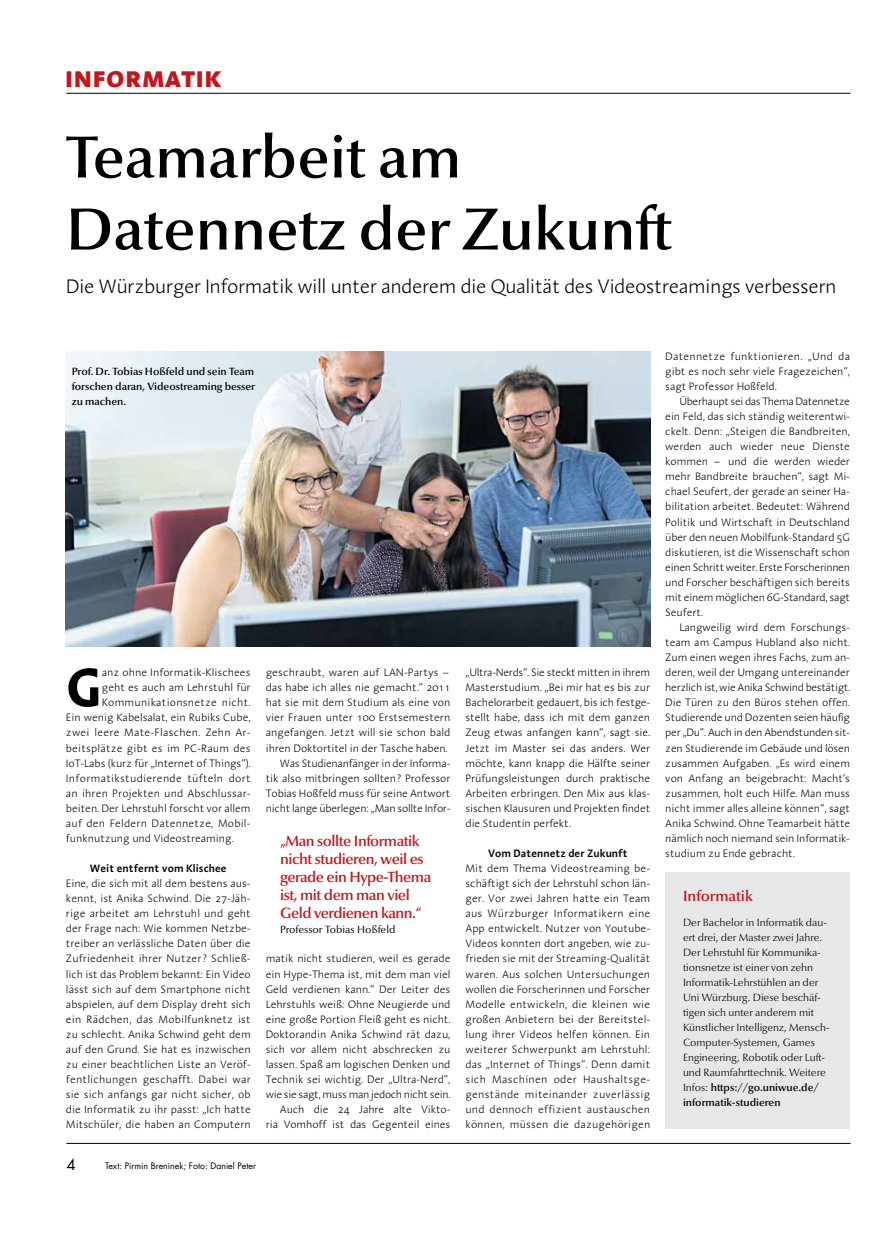
<style>
.page{position:relative;width:886px;height:1241px;background:#fff}
.page>*{position:absolute;margin:0;border:0;box-sizing:border-box;transform-origin:0 0}
.t1{font:600 60px/72px "Optima Nova LT";color:#000}
.t2{font:700 55.62px "Linotype Aroma";color:#000}
.t3{font:700 31.88px "Linotype Aroma SC";color:#c4161c}
.t4{font:300 20px "Linotype Aroma";letter-spacing:-.03em;color:#000}
.t5{font:600 15px/18px "Optima Nova LT";letter-spacing:-.03em;color:#c4161c}
.t6{font:600 15px "Optima Nova LT";color:#c4161c}
.t7{font:15px "Futura";color:#000}
.t8{font:300 11px/15px "Linotype Aroma";letter-spacing:-.01em;color:#000;text-align:justify}
.t9{font:300 11px "Linotype Aroma";letter-spacing:.015em;color:#000}
.t10{font:300 11px "Linotype Aroma";letter-spacing:.01em;color:#000}
.t11{font:600 11px "Linotype Aroma";color:#000}
.t12{font:300 11px "Linotype Aroma";letter-spacing:.025em;color:#000}
.t13{font:300 10.62px/15px "Optima Nova LT";color:#000}
.t14{font:600 10.62px/15px "Optima Nova LT";color:#000;text-align:justify}
.t15{font:10.62px "Optima Nova LT";color:#000}
.t16{font:8.75px "Futura";color:#000}
.s1{font-weight:600}
</style>
<div class="page">
<hr style="left:66px;top:1142px;width:784px;height:1px;background:#000">
<hr style="left:66px;top:93px;width:784px;height:1px;background:#000">
<div style="left:665px;top:871px;width:185px;height:256px;background:#e6e7e8"></div>
<img style="left:66px;top:352px;width:585px;height:294px">
<h3 class="t3" style="left:65px;top:55px;width:158px">informatik</h3>
<h1 class="t1" style="left:66px;top:122px;width:607px">Teamarbeit am<br>Datennetz der Zukunft</h1>
<h3 class="t4" style="left:66px;top:274px;width:772px">Die Würzburger Informatik will unter anderem die Qualität des Videostreamings verbessern</h3>
<p class="t14" style="left:72px;top:364px;width:185px">Prof. Dr. Tobias Hoßfeld und sein Team forschen daran, Videostreaming besser zu machen.</p>
<h2 class="t2" style="left:66px;top:650px;width:37px">G</h2>
<p class="t8" style="left:102px;top:664px;width:150px">anz ohne Informatik-Klischees</p>
<p class="t8" style="left:102px;top:679px;width:150px">geht es auch am Lehrstuhl für</p>
<p class="t9" style="left:102px;top:695px;width:150px">Kommunikationsnetze nicht.</p>
<p class="t8" style="left:66px;top:710px;width:186px">Ein wenig Kabelsalat, ein Rubiks Cube,</p>
<p class="t9" style="left:66px;top:725px;width:186px">zwei leere Mate-Flaschen. Zehn Ar-</p>
<p class="t10" style="left:66px;top:741px;width:186px">beitsplätze gibt es im PC-Raum des</p>
<p class="t8" style="left:66px;top:755px;width:186px">IoT-Labs (kurz für „Internet of Things“).</p>
<p class="t12" style="left:66px;top:771px;width:186px">Informatikstudierende tüfteln dort</p>
<p class="t10" style="left:66px;top:786px;width:186px">an ihren Projekten und Abschlussar-</p>
<p class="t8" style="left:66px;top:800px;width:186px">beiten. Der Lehrstuhl forscht vor allem</p>
<p class="t9" style="left:66px;top:816px;width:186px">auf den Feldern Datennetze, Mobil-</p>
<p class="t8" style="left:66px;top:830px;width:169px">funknutzung und Videostreaming.</p>
<p class="t11" style="left:90px;top:861px;width:138px">Weit entfernt vom Klischee</p>
<p class="t8" style="left:66px;top:875px;width:186px">Eine, die sich mit all dem bestens aus&shy;kennt, ist Anika Schwind. Die 27-Jäh&shy;rige arbeitet am Lehrstuhl und geht der Frage nach: Wie kommen Netzbe&shy;treiber an verlässliche Daten über die Zufriedenheit ihrer Nutzer? Schließ&shy;lich ist das Problem bekannt: Ein Video lässt sich auf dem Smartphone nicht abspielen, auf dem Display dreht sich ein Rädchen, das Mobilfunknetz ist zu schlecht. Anika Schwind geht dem auf den Grund. Sie hat es inzwischen zu einer beachtlichen Liste an Veröf&shy;fentlichungen geschafft. Dabei war sie sich anfangs gar nicht sicher, ob die Informatik zu ihr passt: „Ich hatte Mitschüler, die haben an Computern</p>
<p class="t8" style="left:266px;top:664px;width:186px;text-align:right">geschraubt, waren auf LAN-Partys – das habe ich alles nie gemacht.“ 2011 hat sie mit dem Studium als eine von vier Frauen unter 100 Erstsemestern angefangen. Jetzt will sie schon bald ihren Doktortitel in der Tasche haben.<br>Was Studienanfänger in der Informa&shy;tik also mitbringen sollten? Professor Tobias Hoßfeld muss für seine Antwort nicht lange überlegen: „Man sollte Infor-</p>
<h3 class="t5" style="left:280px;top:832px;width:153px">„Man sollte Informatik nicht studieren, weil es gerade ein Hype-Thema ist, mit dem man viel<br>Geld verdienen kann.“</h3>
<p class="t15" style="left:280px;top:923px;width:117px">Professor Tobias Hoßfeld</p>
<p class="t8" style="left:266px;top:950px;width:186px;text-align:right">matik nicht studieren, weil es gerade ein Hype-Thema ist, mit dem man viel Geld verdienen kann.“ Der Leiter des Lehrstuhls weiß: Ohne Neugierde und eine große Portion Fleiß geht es nicht.<br>Doktorandin Anika Schwind rät dazu, sich vor allem nicht abschrecken zu lassen. Spaß am logischen Denken und Technik sei wichtig. Der „Ultra-Nerd“, wie sie sagt, muss man jedoch nicht sein.<br>Auch die 24 Jahre alte Vikto&shy;ria Vomhoff ist das Gegenteil eines</p>
<h3 class="t7" style="left:66px;top:1154px;width:11px">4</h3>
<p class="t16" style="left:105px;top:1159px;width:152px">Text: Pirmin Breninek; Foto: Daniel Peter</p>
<p class="t8" style="left:465px;top:664px;width:186px">„Ultra-Nerds“. Sie steckt mitten in ihrem Masterstudium. „Bei mir hat es bis zur Bachelorarbeit gedauert, bis ich festge&shy;stellt habe, dass ich mit dem ganzen Zeug etwas anfangen kann“, sagt sie.<br>Jetzt im Master sei das anders. Wer möchte, kann knapp die Hälfte seiner Prüfungsleistungen durch praktische Arbeiten erbringen. Den Mix aus klas&shy;sischen Klausuren und Projekten findet die Studentin perfekt.</p>
<p class="t11" style="left:488px;top:846px;width:141px">Vom Datennetz der Zukunft</p>
<p class="t8" style="left:465px;top:860px;width:186px">Mit dem Thema Videostreaming be&shy;schäftigt sich der Lehrstuhl schon län&shy;ger. Vor zwei Jahren hatte ein Team aus Würzburger Informatikern eine App entwickelt. Nutzer von Youtube-Videos konnten dort angeben, wie zu&shy;frieden sie mit der Streaming-Qualität waren. Aus solchen Untersuchungen wollen die Forscherinnen und Forscher Modelle entwickeln, die kleinen wie großen Anbietern bei der Bereitstel&shy;lung ihrer Videos helfen können. Ein weiterer Schwerpunkt am Lehrstuhl: das „Internet of Things“. Denn damit sich Maschinen oder Haushaltsge&shy;genstände miteinander zuverlässig und dennoch effizient austauschen können, müssen die dazugehörigen</p>
<p class="t8" style="left:665px;top:348px;width:186px">Datennetze funktionieren. „Und da gibt es noch sehr viele Fragezeichen“, sagt Professor Hoßfeld.</p>
<p class="t8" style="left:665px;top:393px;width:186px;text-indent:14px">Überhaupt sei das Thema Datennetze ein Feld, das sich ständig weiterentwi&shy;ckelt. Denn: „Steigen die Bandbreiten, werden auch wieder neue Dienste kommen – und die werden wieder mehr Bandbreite brauchen“, sagt Mi&shy;chael Seufert, der gerade an seiner Ha&shy;bilitation arbeitet. Bedeutet: Während Politik und Wirtschaft in Deutschland über den neuen Mobilfunk-Standard 5G diskutieren, ist die Wissenschaft schon einen Schritt weiter. Erste Forscherinnen und Forscher beschäftigen sich bereits mit einem möglichen 6G-Standard, sagt Seufert.</p>
<p class="t8" style="left:665px;top:619px;width:186px;text-indent:14px">Langweilig wird dem Forschungs&shy;team am Campus Hubland also nicht.<br>Zum einen wegen ihres Fachs, zum an&shy;deren, weil der Umgang untereinander herzlich ist, wie Anika Schwind bestätigt.<br>Die Türen zu den Büros stehen offen.<br>Studierende und Dozenten seien häufig per „Du“. Auch in den Abendstunden sit&shy;zen Studierende im Gebäude und lösen zusammen Aufgaben. „Es wird einem von Anfang an beigebracht: Macht‘s zusammen, holt euch Hilfe. Man muss nicht immer alles alleine können“, sagt Anika Schwind. Ohne Teamarbeit hätte nämlich noch niemand sein Informatik&shy;studium zu Ende gebracht.</p>
<h3 class="t6" style="left:683px;top:886px;width:71px">Informatik</h3>
<p class="t13" style="left:683px;top:915px;width:148px">Der Bachelor in Informatik dau&shy;ert drei, der Master zwei Jahre.<br>Der Lehrstuhl für Kommunika&shy;tionsnetze ist einer von zehn<br>Informatik-Lehrstühlen an der<br>Uni Würzburg. Diese beschäf&shy;tigen sich unter anderem mit<br>Künstlicher Intelligenz, Mensch-<br>Computer-Systemen, Games<br>Engineering, Robotik oder Luft&shy;und Raumfahrttechnik. Weitere<br>Infos: <span class="s1">https://go.uniwue.de/ informatik-studieren</span></p>
</div>
